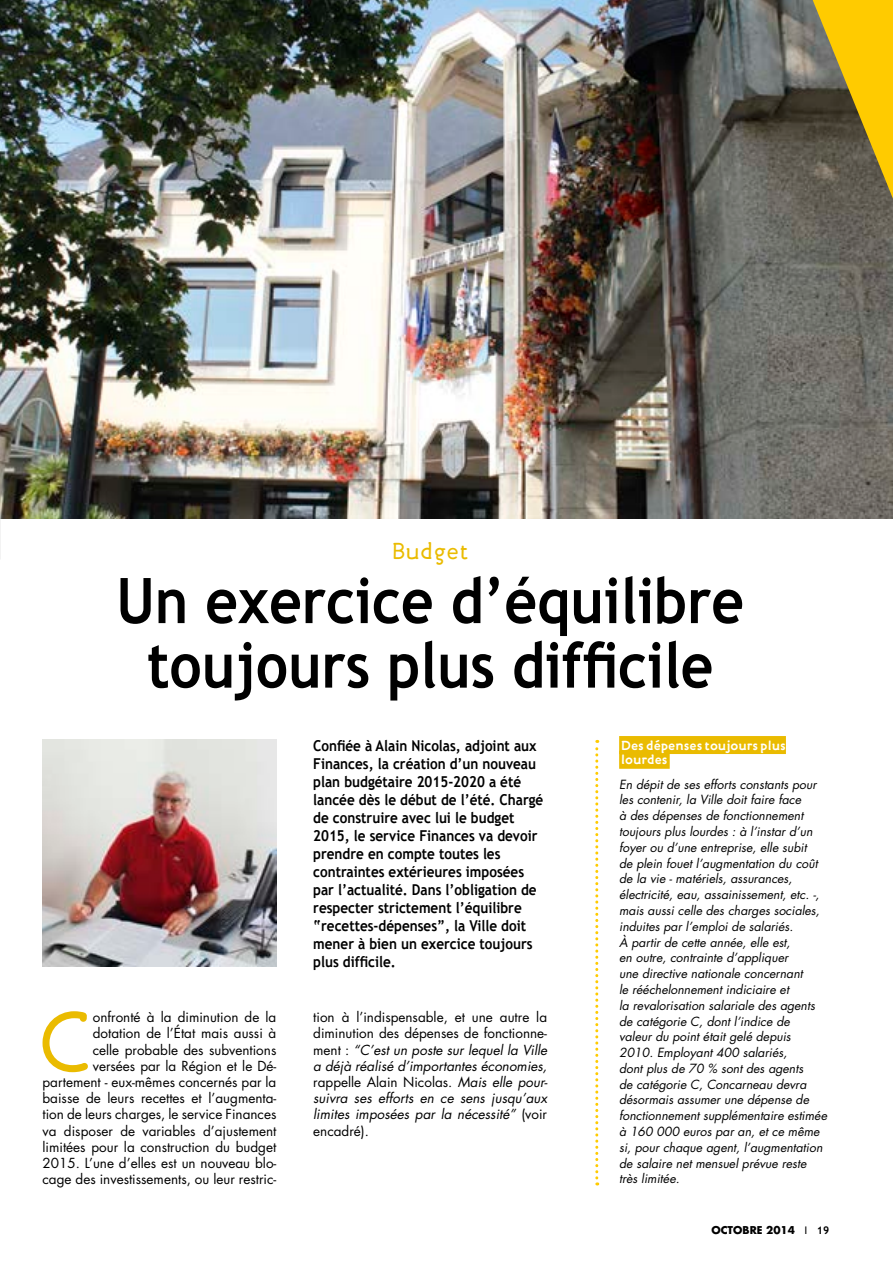
<style>
.page{position:relative;width:893px;height:1263px;background:#fff}
.page>*{position:absolute;margin:0;border:0;box-sizing:border-box;transform-origin:0 0}
.t1{font:81.15px "Engine OT";color:#eabb00}
.t2{font:700 63px/64.5px "Trebuchet MS";color:#000;text-align:center;scale:.9 1}
.t3{font:22.5px "Engine OT";color:#eabb00}
.t4{font:700 15px/18px "Trebuchet MS";color:#000;scale:.9 1}
.t5{font:13.5px/16.2px "Futura LT";color:#000;text-align:right}
.t6{font:italic 13.5px/16.2px "Futura LT";color:#000;text-align:justify}
.t7{font:italic 12.3px/15.8px "Futura LT";color:#000}
.t8{font:700 12px/14.7px "Engine OT";color:#fff}
.t9{font:700 10.5px "Futura LT";color:#000}
.s1{font-style:normal}
.s2{font-family:"Trebuchet MS";font-weight:400}
.s3{font-family:"Trebuchet MS"}
</style>
<div class="page">
<img style="left:0;top:0;width:1px;height:560px">
<img style="left:0;top:0;width:893px;height:519px">
<svg style="left:813px;top:0;width:80px;height:199px"></svg>
<svg style="left:595px;top:740px;width:3px;height:445px"></svg>
<div style="left:619px;top:736px;width:167px;height:18px;background:#eabb00"></div>
<div style="left:619px;top:751px;width:51px;height:18px;background:#eabb00"></div>
<img style="left:43px;top:740px;width:233px;height:226px">
<h3 class="t3" style="left:391px;top:536px;width:79px">Budget</h3>
<h2 class="t2" style="left:116px;top:568px;width:699px">Un exercice d’équilibre toujours plus difficile</h2>
<p class="t4" style="left:313px;top:737px;width:257px">Confiée à Alain Nicolas, adjoint aux Finances, la création d’un nouveau plan budgétaire 2015-2020 a été lancée dès le début de l’été. Chargé de construire avec lui le budget 2015, le service Finances va devoir prendre en compte toutes les contraintes extérieures imposées par l’actualité. Dans l’obligation de respecter strictement l’équilibre “recettes-dépenses”, la Ville doit mener à bien un exercice toujours plus difficile.</p>
<p class="t5" style="left:43px;top:1009px;width:235px">onfronté à la diminution de la dotation de l’État mais aussi à<br>celle probable des subventions<br>versées par la Région et le Dé&shy;partement - eux-mêmes concernés par la baisse de leurs recettes et l’augmenta&shy;tion de leurs charges, le service Finances va disposer de variables d’ajustement limitées pour la construction du budget 2015. L’une d’elles est un nouveau blo&shy;cage des investissements, ou leur restric-</p>
<p class="t6" style="left:313px;top:1009px;width:236px"><span class="s1">tion à l’indispensable, et une autre la diminution des dépenses de fonctionne&shy;ment :</span> “C’est un poste sur lequel la Ville a déjà réalisé d’importantes économies, <span class="s1">rappelle Alain Nicolas.</span> Mais elle pour&shy;suivra ses efforts en ce sens jusqu’aux limites imposées par la nécessité” <span class="s1">(voir encadré).</span></p>
<h1 class="t1" style="left:38px;top:986px;width:57px">C</h1>
<p class="t8" style="left:621px;top:738px;width:166px">Des dépenses toujours plus lourdes</p>
<p class="t7" style="left:619px;top:776px;width:209px">En dépit de ses efforts constants pour les contenir, la Ville doit faire face<br>à des dépenses de fonctionnement toujours plus lourdes : à l’instar d’un foyer ou d’une entreprise, elle subit<br>de plein fouet l’augmentation du coût de la vie - matériels, assurances, électricité, eau, assainissement, etc. -, mais aussi celle des charges sociales, induites par l’emploi de salariés.<br>À partir de cette année, elle est,<br>en outre, contrainte d’appliquer<br>une directive nationale concernant<br>le rééchelonnement indiciaire et<br>la revalorisation salariale des agents de catégorie C, dont l’indice de<br>valeur du point était gelé depuis 2010. Employant 400 salariés,<br>dont plus de 70 % sont des agents<br>de catégorie C, Concarneau devra désormais assumer une dépense de fonctionnement supplémentaire estimée à 160 000 euros par an, et ce même si, pour chaque agent, l’augmentation de salaire net mensuel prévue reste très limitée.</p>
<p class="t9" style="left:711px;top:1222px;width:9px">OCTO</p>
<p class="t9" style="left:742px;top:1222px;width:88px">BRE 2014 <span class="s2">I</span> <span class="s3">19</span></p>
</div>
